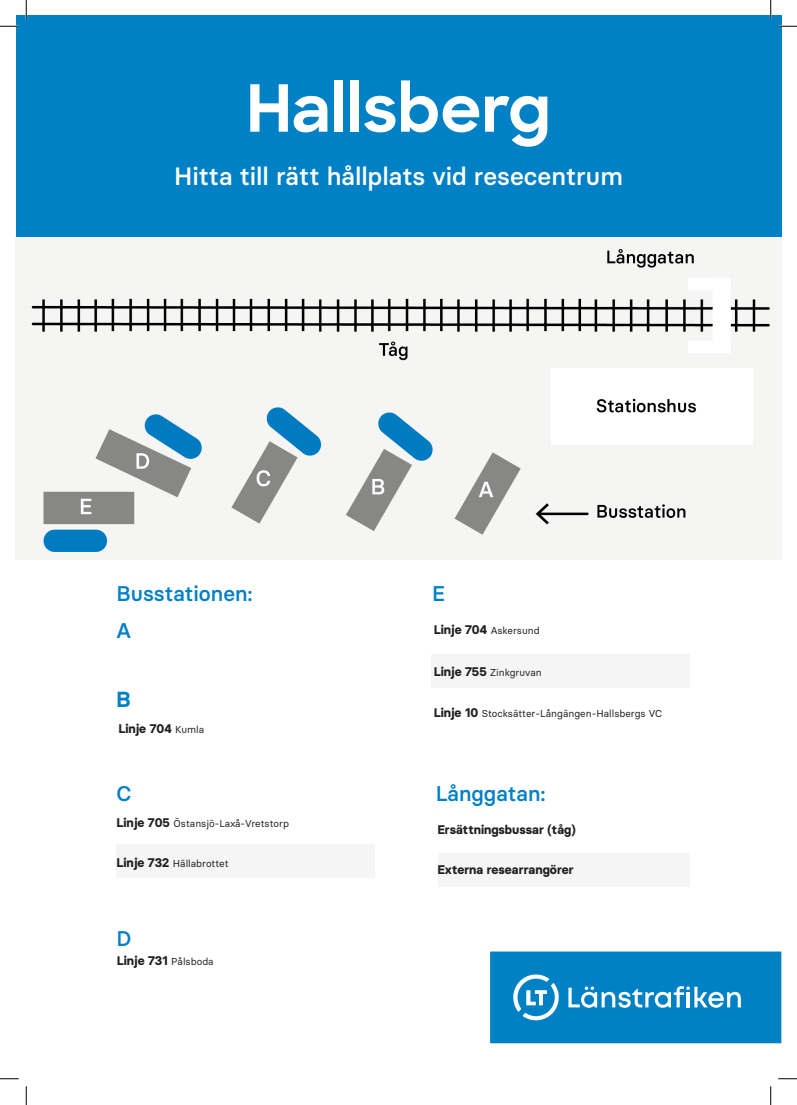
<style>
.page{position:relative;width:797px;height:1105px;background:#fff}
.page>*{position:absolute;margin:0;border:0;box-sizing:border-box;transform-origin:0 0}
.t1{font:700 65px "Sharp Sans";color:#fff}
.t2{font:500 25px "Basier Circle";color:#fff}
.t3{font:500 21.25px "Basier Circle";color:#0080c5}
.t4{font:700 21.25px "Sharp Sans";color:#0080c5}
.t5{font:700 12.5px "Basier Circle";color:#231f20}
.t6{font:10px "Basier Circle";color:#231f20}
.s1{font-weight:400;font-size:10px}
.s2{font-weight:700;font-size:12.5px}
</style>
<div class="page">
<div style="left:16px;top:16px;width:765px;height:221px;background:#0080c5"></div>
<div style="left:117px;top:845px;width:258px;height:33px;background:#f5f5f5"></div>
<div style="left:431px;top:654px;width:259px;height:33px;background:#f5f5f5"></div>
<img style="left:16px;top:237px;width:765px;height:322px">
<div style="left:438px;top:854px;width:251px;height:33px;background:#f5f5f5"></div>
<svg style="left:490px;top:951px;width:291px;height:92px;background:#148ac9"></svg>
<svg style="left:0;top:25px;width:19px;height:2px"></svg>
<svg style="left:778px;top:25px;width:19px;height:2px"></svg>
<svg style="left:0;top:1078px;width:19px;height:1px"></svg>
<svg style="left:778px;top:1078px;width:19px;height:1px"></svg>
<svg style="left:25px;top:0;width:2px;height:19px"></svg>
<svg style="left:25px;top:1086px;width:2px;height:19px"></svg>
<svg style="left:770px;top:0;width:1px;height:19px"></svg>
<svg style="left:770px;top:1086px;width:1px;height:19px"></svg>
<p class="t1" style="left:246px;top:60px;width:306px">Hallsberg</p>
<p class="t2" style="left:174px;top:160px;width:450px">Hitta till rätt hållplats vid resecentrum</p>
<p class="t3" style="left:117px;top:580px;width:137px">Busstationen:</p>
<p class="t3" style="left:116px;top:617px;width:16px">A</p>
<p class="t4" style="left:117px;top:684px;width:16px">B</p>
<p class="t5" style="left:118px;top:721px;width:87px">Linje 704 <span class="s1">Kumla</span></p>
<p class="t3" style="left:117px;top:780px;width:17px">C</p>
<p class="t6" style="left:117px;top:817px;width:174px"><span class="s2">Linje 705</span> Östansjö-Laxå-Vretstorp</p>
<p class="t6" style="left:117px;top:857px;width:113px"><span class="s2">Linje 732</span> Hällabrottet</p>
<p class="t3" style="left:117px;top:925px;width:16px">D</p>
<p class="t5" style="left:117px;top:953px;width:98px">Linje 731 <span class="s1">Pålsboda</span></p>
<p class="t3" style="left:432px;top:580px;width:14px">E</p>
<p class="t6" style="left:434px;top:624px;width:107px"><span class="s2">Linje 704</span> Askersund</p>
<p class="t6" style="left:434px;top:666px;width:109px"><span class="s2">Linje 755</span> Zinkgruvan</p>
<p class="t6" style="left:434px;top:707px;width:230px"><span class="s2">Linje 10</span> Stocksätter-Långängen-Hallsbergs VC</p>
<p class="t3" style="left:436px;top:780px;width:111px">Långgatan:</p>
<p class="t5" style="left:437px;top:822px;width:140px">Ersättningsbussar (tåg)</p>
<p class="t5" style="left:437px;top:861px;width:138px">Externa researrangörer</p>
</div>
